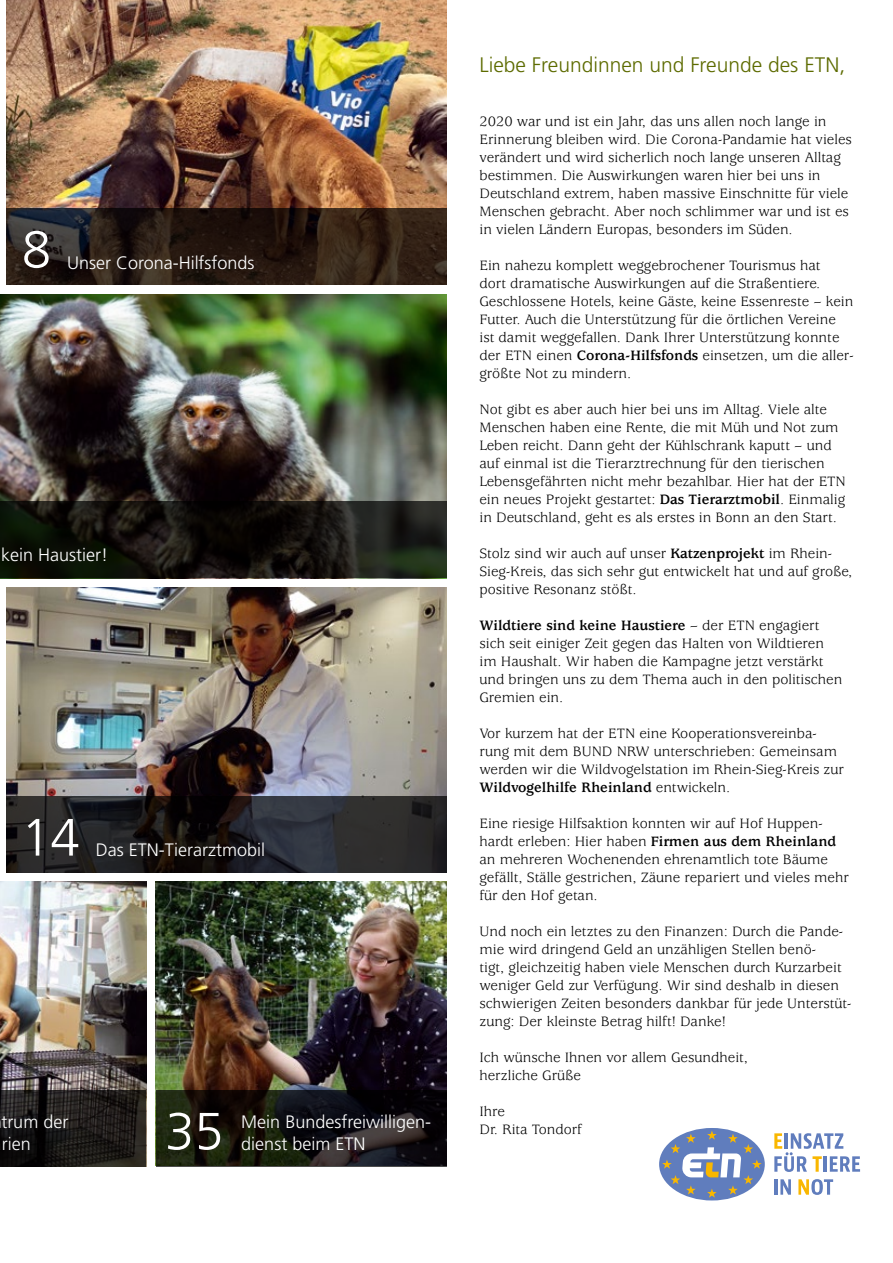
<style>
.page{position:relative;width:893px;height:1263px;background:#fff}
.page>*{position:absolute;margin:0;border:0;box-sizing:border-box;transform-origin:0 0}
.t1{font:300 52.5px "Frutiger LT Pro";color:#fff}
.t2{font:300 21px "Frutiger LT Pro";color:#5d6b00}
.t3{font:300 18px/21.6px "Frutiger LT Pro";color:#fff}
.t4{font:15px/18px "Usherwood Std";color:#000}
.s1{font-weight:700}
</style>
<div class="page">
<img style="left:6px;top:0;width:440px;height:208px">
<svg style="left:6px;top:208px;width:440px;height:77px;background:#2a1d16"></svg>
<img style="left:0;top:294px;width:446px;height:208px">
<svg style="left:0;top:502px;width:446px;height:76px;background:#15150f"></svg>
<img style="left:6px;top:588px;width:440px;height:208px">
<svg style="left:6px;top:796px;width:440px;height:77px;background:#232225"></svg>
<img style="left:0;top:882px;width:146px;height:208px">
<svg style="left:0;top:1090px;width:146px;height:76px;background:#1c1a18"></svg>
<img style="left:156px;top:882px;width:290px;height:208px">
<svg style="left:156px;top:1090px;width:290px;height:76px;background:#171612"></svg>
<svg style="left:659px;top:1128px;width:106px;height:72px"></svg>
<svg style="left:662px;top:1130px;width:100px;height:68px"></svg>
<svg style="left:774px;top:1133px;width:86px;height:39px"></svg>
<hr style="left:774px;top:1179px;width:3px;height:16px;background:#607dbd">
<svg style="left:780px;top:1179px;width:11px;height:16px"></svg>
<svg style="left:798px;top:1179px;width:35px;height:16px"></svg>
<h1 class="t1" style="left:22px;top:219px;width:31px">8</h1>
<p class="t3" style="left:67px;top:252px;width:189px">Unser Corona-Hilfsfonds</p>
<p class="t3" style="left:1px;top:544px;width:109px">kein Haustier!</p>
<h1 class="t1" style="left:21px;top:807px;width:60px">14</h1>
<p class="t3" style="left:96px;top:839px;width:171px">Das ETN-Tierarztmobil</p>
<p class="t3" style="left:1px;top:1111px;width:68px">trum der rien</p>
<h1 class="t1" style="left:165px;top:1101px;width:60px">35</h1>
<p class="t3" style="left:241px;top:1111px;width:191px">Mein Bundesfreiwilligen&shy;dienst beim ETN</p>
<h2 class="t2" style="left:479px;top:53px;width:367px">Liebe Freundinnen und Freunde des ETN,</h2>
<p class="t4" style="left:479px;top:113px;width:374px">2020 war und ist ein Jahr, das uns allen noch lange in Erinnerung bleiben wird. Die Corona-Pandamie hat vieles verändert und wird sicherlich noch lange unseren Alltag bestimmen. Die Auswirkungen waren hier bei uns in Deutschland extrem, haben massive Einschnitte für viele Menschen gebracht. Aber noch schlimmer war und ist es in vielen Ländern Europas, besonders im Süden.</p>
<p class="t4" style="left:479px;top:257px;width:376px">Ein nahezu komplett weggebrochener Tourismus hat<br>dort dramatische Auswirkungen auf die Straßentiere.<br>Geschlossene Hotels, keine Gäste, keine Essenreste – kein Futter. Auch die Unterstützung für die örtlichen Vereine ist damit weggefallen. Dank Ihrer Unterstützung konnte der ETN einen <span class="s1">Corona-Hilfsfonds</span> einsetzen, um die aller&shy;größte Not zu mindern.</p>
<p class="t4" style="left:479px;top:401px;width:368px">Not gibt es aber auch hier bei uns im Alltag. Viele alte Menschen haben eine Rente, die mit Müh und Not zum Leben reicht. Dann geht der Kühlschrank kaputt – und auf einmal ist die Tierarztrechnung für den tierischen Lebensgefährten nicht mehr bezahlbar. Hier hat der ETN ein neues Projekt gestartet: <span class="s1">Das Tierarztmobil</span>. Einmalig in Deutschland, geht es als erstes in Bonn an den Start.</p>
<p class="t4" style="left:479px;top:545px;width:374px">Stolz sind wir auch auf unser <span class="s1">Katzenprojekt</span> im Rhein-<br>Sieg-Kreis, das sich sehr gut entwickelt hat und auf große, positive Resonanz stößt.</p>
<p class="t4" style="left:479px;top:617px;width:364px"><span class="s1">Wildtiere sind keine Haustiere</span> – der ETN engagiert sich seit einiger Zeit gegen das Halten von Wildtieren im Haushalt. Wir haben die Kampagne jetzt verstärkt und bringen uns zu dem Thema auch in den politischen Gremien ein.</p>
<p class="t4" style="left:479px;top:725px;width:366px">Vor kurzem hat der ETN eine Kooperationsvereinba&shy;rung mit dem BUND NRW unterschrieben: Gemeinsam werden wir die Wildvogelstation im Rhein-Sieg-Kreis zur <span class="s1">Wildvogelhilfe Rheinland</span> entwickeln.</p>
<p class="t4" style="left:479px;top:815px;width:371px">Eine riesige Hilfsaktion konnten wir auf Hof Huppen&shy;hardt erleben: Hier haben <span class="s1">Firmen aus dem Rheinland </span>an mehreren Wochenenden ehrenamtlich tote Bäume gefällt, Ställe gestrichen, Zäune repariert und vieles mehr für den Hof getan.</p>
<p class="t4" style="left:479px;top:923px;width:373px">Und noch ein letztes zu den Finanzen: Durch die Pande&shy;mie wird dringend Geld an unzähligen Stellen benö-<br>tigt, gleichzeitig haben viele Menschen durch Kurzarbeit weniger Geld zur Verfügung. Wir sind deshalb in diesen schwierigen Zeiten besonders dankbar für jede Unterstüt&shy;zung: Der kleinste Betrag hilft! Danke!</p>
<p class="t4" style="left:479px;top:1049px;width:270px">Ich wünsche Ihnen vor allem Gesundheit, herzliche Grüße</p>
<p class="t4" style="left:479px;top:1103px;width:104px">Ihre<br>Dr. Rita Tondorf</p>
</div>
